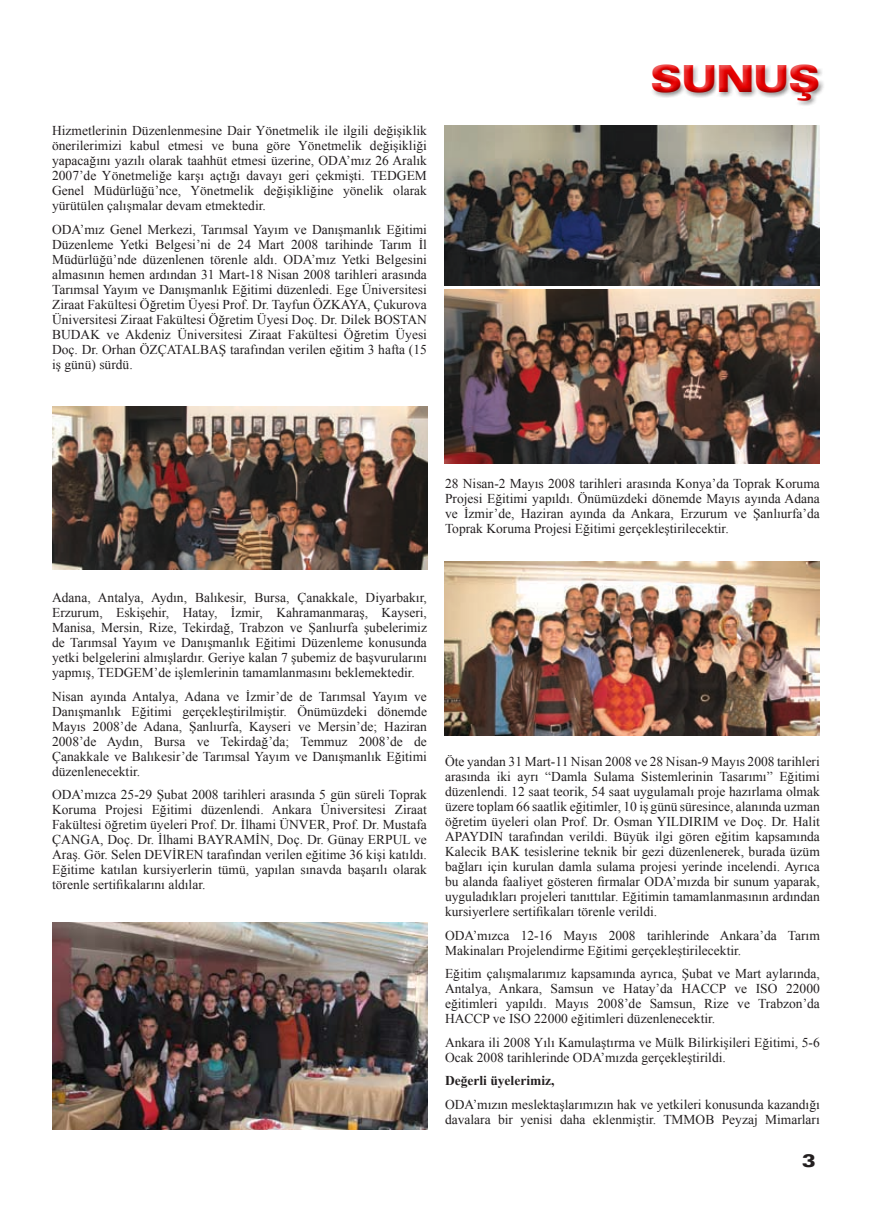
<style>
.page{position:relative;width:872px;height:1212px;background:#fff}
.page>*{position:absolute;margin:0;border:0;box-sizing:border-box;transform-origin:0 0}
.t1{font:900 expanded 37.5px "Zurich BT";color:#e60000}
.t2{font:900 expanded 18px "Zurich BT";color:#231f20}
.t3{font:13.5px/15px "Times New Roman";color:#231f20;text-align:justify}
.t4{font:700 13.5px "Times New Roman";color:#231f20}
</style>
<div class="page">
<img style="left:52px;top:407px;width:375px;height:163px">
<img style="left:52px;top:923px;width:375px;height:206px">
<img style="left:444px;top:561px;width:376px;height:174px">
<img style="left:444px;top:289px;width:376px;height:174px">
<img style="left:444px;top:126px;width:376px;height:159px">
<p class="t3" style="left:52px;top:123px;width:376px">Hizmetlerinin Düzenlenmesine Dair Yönetmelik ile ilgili değişiklik önerilerimizi kabul etmesi ve buna göre Yönetmelik değişikliği yapacağını yazılı olarak taahhüt etmesi üzerine, ODA’mız 26 Aralık 2007’de Yönetmeliğe karşı açtığı davayı geri çekmişti. TEDGEM Genel Müdürlüğü’nce, Yönetmelik değişikliğine yönelik olarak yürütülen çalışmalar devam etmektedir.</p>
<p class="t3" style="left:52px;top:222px;width:376px">ODA’mız Genel Merkezi, Tarımsal Yayım ve Danışmanlık Eğitimi Düzenleme Yetki Belgesi’ni de 24 Mart 2008 tarihinde Tarım İl Müdürlüğü’nde düzenlenen törenle aldı. ODA’mız Yetki Belgesini almasının hemen ardından 31 Mart-18 Nisan 2008 tarihleri arasında Tarımsal Yayım ve Danışmanlık Eğitimi düzenledi. Ege Üniversitesi Ziraat Fakültesi Öğretim Üyesi Prof. Dr. Tayfun ÖZKAYA, Çukurova Üniversitesi Ziraat Fakültesi Öğretim Üyesi Doç. Dr. Dilek BOSTAN BUDAK ve Akdeniz Üniversitesi Ziraat Fakültesi Öğretim Üyesi Doç. Dr. Orhan ÖZÇATALBAŞ tarafından verilen eğitim 3 hafta (15 iş günü) sürdü.</p>
<h1 class="t1" style="left:651px;top:57px;width:170px">SUNUŞ</h1>
<p class="t3" style="left:445px;top:475px;width:376px">28 Nisan-2 Mayıs 2008 tarihleri arasında Konya’da Toprak Koruma Projesi Eğitimi yapıldı. Önümüzdeki dönemde Mayıs ayında Adana ve İzmir’de, Haziran ayında da Ankara, Erzurum ve Şanlıurfa’da Toprak Koruma Projesi Eğitimi gerçekleştirilecektir.</p>
<p class="t3" style="left:52px;top:590px;width:376px">Adana, Antalya, Aydın, Balıkesir, Bursa, Çanakkale, Diyarbakır, Erzurum, Eskişehir, Hatay, İzmir, Kahramanmaraş, Kayseri, Manisa, Mersin, Rize, Tekirdağ, Trabzon ve Şanlıurfa şubelerimiz de Tarımsal Yayım ve Danışmanlık Eğitimi Düzenleme konusunda yetki belgelerini almışlardır. Geriye kalan 7 şubemiz de başvurularını yapmış, TEDGEM’de işlemlerinin tamamlanmasını beklemektedir.</p>
<p class="t3" style="left:52px;top:689px;width:376px">Nisan ayında Antalya, Adana ve İzmir’de de Tarımsal Yayım ve Danışmanlık Eğitimi gerçekleştirilmiştir. Önümüzdeki dönemde Mayıs 2008’de Adana, Şanlıurfa, Kayseri ve Mersin’de; Haziran 2008’de Aydın, Bursa ve Tekirdağ’da; Temmuz 2008’de de Çanakkale ve Balıkesir’de Tarımsal Yayım ve Danışmanlık Eğitimi düzenlenecektir.</p>
<p class="t3" style="left:52px;top:787px;width:376px">ODA’mızca 25-29 Şubat 2008 tarihleri arasında 5 gün süreli Toprak Koruma Projesi Eğitimi düzenlendi. Ankara Üniversitesi Ziraat Fakültesi öğretim üyeleri Prof. Dr. İlhami ÜNVER, Prof. Dr. Mustafa ÇANGA, Doç. Dr. İlhami BAYRAMİN, Doç. Dr. Günay ERPUL ve Araş. Gör. Selen DEVİREN tarafından verilen eğitime 36 kişi katıldı.<br>Eğitime katılan kursiyerlerin tümü, yapılan sınavda başarılı olarak törenle sertifikalarını aldılar.</p>
<p class="t3" style="left:445px;top:754px;width:376px">Öte yandan 31 Mart-11 Nisan 2008 ve 28 Nisan-9 Mayıs 2008 tarihleri arasında iki ayrı “Damla Sulama Sistemlerinin Tasarımı” Eğitimi düzenlendi. 12 saat teorik, 54 saat uygulamalı proje hazırlama olmak üzere toplam 66 saatlik eğitimler, 10 iş günü süresince, alanında uzman öğretim üyeleri olan Prof. Dr. Osman YILDIRIM ve Doç. Dr. Halit APAYDIN tarafından verildi. Büyük ilgi gören eğitim kapsamında Kalecik BAK tesislerine teknik bir gezi düzenlenerek, burada üzüm bağları için kurulan damla sulama projesi yerinde incelendi. Ayrıca bu alanda faaliyet gösteren firmalar ODA’mızda bir sunum yaparak, uyguladıkları projeleri tanıttılar. Eğitimin tamamlanmasının ardından kursiyerlere sertifikaları törenle verildi.</p>
<p class="t3" style="left:445px;top:927px;width:376px">ODA’mızca 12-16 Mayıs 2008 tarihlerinde Ankara’da Tarım<br>Makinaları Projelendirme Eğitimi gerçekleştirilecektir.</p>
<p class="t3" style="left:445px;top:966px;width:376px">Eğitim çalışmalarımız kapsamında ayrıca, Şubat ve Mart aylarında, Antalya, Ankara, Samsun ve Hatay’da HACCP ve ISO 22000 eğitimleri yapıldı. Mayıs 2008’de Samsun, Rize ve Trabzon’da HACCP ve ISO 22000 eğitimleri düzenlenecektir.</p>
<p class="t3" style="left:445px;top:1034px;width:376px">Ankara ili 2008 Yılı Kamulaştırma ve Mülk Bilirkişileri Eğitimi, 5-6<br>Ocak 2008 tarihlerinde ODA’mızda gerçekleştirildi.</p>
<p class="t4" style="left:445px;top:1071px;width:111px">Değerli üyelerimiz,</p>
<p class="t3" style="left:445px;top:1096px;width:376px">ODA’mızın meslektaşlarımızın hak ve yetkileri konusunda kazandığı davalara bir yenisi daha eklenmiştir. TMMOB Peyzaj Mimarları</p>
<h2 class="t2" style="left:802px;top:1150px;width:15px">3</h2>
</div>
